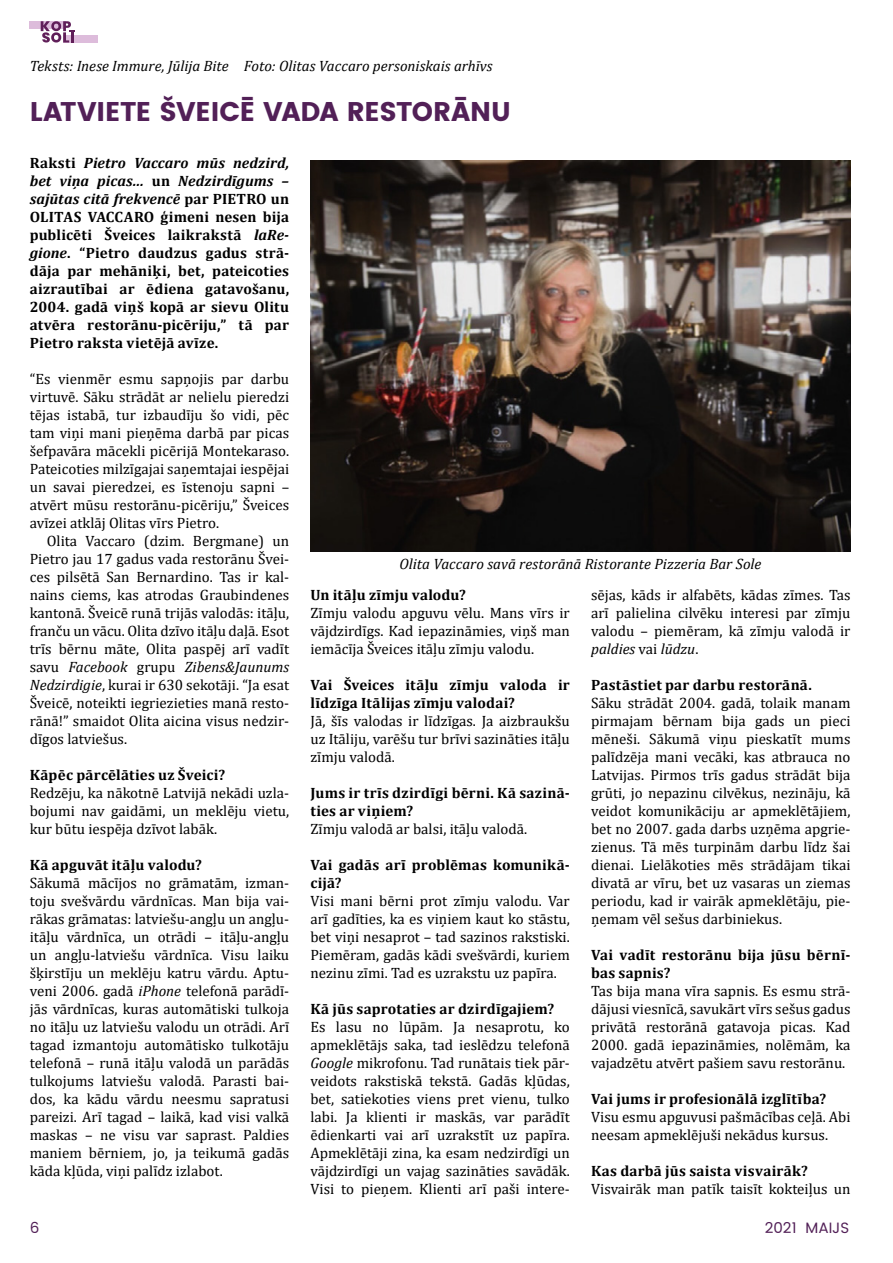
<style>
.page{position:relative;width:893px;height:1263px;background:#fff}
.page>*{position:absolute;margin:0;border:0;box-sizing:border-box;transform-origin:0 0}
.t1{font:700 27px "Poppins";letter-spacing:-.01em;color:#522057}
.t2{font:15px/18px "Cambria";color:#000;text-align:justify}
.t3{font:700 15px/18px "Cambria";letter-spacing:.015em;color:#000}
.t4{font:italic 15px "Cambria";color:#000}
.t5{font:15px "Poppins";color:#522057}
.s1{font-style:italic}
</style>
<div class="page">
<img style="left:310px;top:160px;width:540px;height:391px">
<div style="left:30px;top:21px;width:36px;height:8px;background:#ddbcdb"></div>
<div style="left:63px;top:35px;width:35px;height:8px;background:#ddbcdb"></div>
<svg style="left:41px;top:21px;width:34px;height:22px"></svg>
<p class="t4" style="left:30px;top:55px;width:464px">Teksts: Inese Immure, Jūlija Bite Foto: Olitas Vaccaro personiskais arhīvs</p>
<h1 class="t1" style="left:30px;top:95px;width:483px">LATVIETE ŠVEICĒ VADA RESTORĀNU</h1>
<p class="t3" style="left:30px;top:153px;width:261px;text-align:justify">Raksti <span class="s1">Pietro Vaccaro mūs nedzird, bet viņa picas...</span> un <span class="s1">Nedzirdīgums – sajūtas citā frekvencē</span> par PIETRO un OLITAS VACCARO ģimeni nesen bija publicēti Šveices laikrakstā <span class="s1">laRe&shy;gione</span>. “Pietro daudzus gadus strā&shy;dāja par mehāniķi, bet, pateicoties aizrautībai ar ēdiena gatavošanu, 2004. gadā viņš kopā ar sievu Olitu atvēra restorānu-picēriju,” tā par Pietro raksta vietējā avīze.</p>
<p class="t2" style="left:30px;top:369px;width:261px">“Es vienmēr esmu sapņojis par darbu virtuvē. Sāku strādāt ar nelielu pieredzi tējas istabā, tur izbaudīju šo vidi, pēc tam viņi mani pieņēma darbā par picas šefpavāra mācekli picērijā Montekaraso.<br>Pateicoties milzīgajai saņemtajai iespējai un savai pieredzei, es īstenoju sapni – atvērt mūsu restorānu-picēriju,” Šveices avīzei atklāj Olitas vīrs Pietro.</p>
<p class="t2" style="left:30px;top:531px;width:261px;text-indent:17px">Olita Vaccaro (dzim. Bergmane) un Pietro jau 17 gadus vada restorānu Švei&shy;ces pilsētā San Bernardino. Tas ir kal&shy;nains ciems, kas atrodas Graubindenes kantonā. Šveicē runā trijās valodās: itāļu, franču un vācu. Olita dzīvo itāļu daļā. Esot trīs bērnu māte, Olita paspēj arī vadīt savu <span class="s1">Facebook</span> grupu <span class="s1">Zibens&amp;Jaunums Nedzirdigie</span>, kurai ir 630 sekotāji. “Ja esat Šveicē, noteikti iegriezieties manā resto&shy;rānā!” smaidot Olita aicina visus nedzir&shy;dīgos latviešus.</p>
<p class="t3" style="left:30px;top:765px;width:197px">Kāpēc pārcēlāties uz Šveici?</p>
<p class="t2" style="left:30px;top:783px;width:261px">Redzēju, ka nākotnē Latvijā nekādi uzla&shy;bojumi nav gaidāmi, un meklēju vietu, kur būtu iespēja dzīvot labāk.</p>
<p class="t3" style="left:30px;top:855px;width:174px">Kā apguvāt itāļu valodu?</p>
<p class="t2" style="left:30px;top:873px;width:261px">Sākumā mācījos no grāmatām, izman&shy;toju svešvārdu vārdnīcas. Man bija vai&shy;rākas grāmatas: latviešu-angļu un angļu&shy;itāļu vārdnīca, un otrādi – itāļu-angļu un angļu-latviešu vārdnīca. Visu laiku šķirstīju un meklēju katru vārdu. Aptu&shy;veni 2006. gadā <span class="s1">iPhone</span> telefonā parādī&shy;jās vārdnīcas, kuras automātiski tulkoja no itāļu uz latviešu valodu un otrādi. Arī tagad izmantoju automātisko tulkotāju telefonā – runā itāļu valodā un parādās tulkojums latviešu valodā. Parasti bai&shy;dos, ka kādu vārdu neesmu sapratusi pareizi. Arī tagad – laikā, kad visi valkā maskas – ne visu var saprast. Paldies maniem bērniem, jo, ja teikumā gadās kāda kļūda, viņi palīdz izlabot.</p>
<p class="t4" style="left:399px;top:553px;width:363px">Olita Vaccaro savā restorānā Ristorante Pizzeria Bar Sole</p>
<p class="t2" style="left:591px;top:585px;width:261px">sējas, kāds ir alfabēts, kādas zīmes. Tas arī palielina cilvēku interesi par zīmju valodu – piemēram, kā zīmju valodā ir <span class="s1">paldies</span> vai <span class="s1">lūdzu</span>.</p>
<p class="t3" style="left:591px;top:675px;width:222px">Pastāstiet par darbu restorānā.</p>
<p class="t2" style="left:591px;top:693px;width:261px">Sāku strādāt 2004. gadā, tolaik manam pirmajam bērnam bija gads un pieci mēneši. Sākumā viņu pieskatīt mums palīdzēja mani vecāki, kas atbrauca no Latvijas. Pirmos trīs gadus strādāt bija grūti, jo nepazinu cilvēkus, nezināju, kā veidot komunikāciju ar apmeklētājiem, bet no 2007. gada darbs uzņēma apgrie&shy;zienus. Tā mēs turpinām darbu līdz šai dienai. Lielākoties mēs strādājam tikai divatā ar vīru, bet uz vasaras un ziemas periodu, kad ir vairāk apmeklētāju, pie&shy;ņemam vēl sešus darbiniekus.</p>
<p class="t3" style="left:591px;top:945px;width:261px">Vai vadīt restorānu bija jūsu bērnī&shy;bas sapnis?</p>
<p class="t2" style="left:591px;top:981px;width:261px">Tas bija mana vīra sapnis. Es esmu strā&shy;dājusi viesnīcā, savukārt vīrs sešus gadus privātā restorānā gatavoja picas. Kad 2000. gadā iepazināmies, nolēmām, ka vajadzētu atvērt pašiem savu restorānu.</p>
<p class="t3" style="left:591px;top:1089px;width:237px">Vai jums ir profesionālā izglītība?</p>
<p class="t2" style="left:591px;top:1107px;width:261px">Visu esmu apguvusi pašmācības ceļā. Abi neesam apmeklējuši nekādus kursus.</p>
<p class="t3" style="left:591px;top:1161px;width:218px">Kas darbā jūs saista visvairāk?</p>
<p class="t2" style="left:591px;top:1179px;width:261px">Visvairāk man patīk taisīt kokteiļus un</p>
<p class="t3" style="left:310px;top:585px;width:157px">Un itāļu zīmju valodu?</p>
<p class="t2" style="left:310px;top:603px;width:261px">Zīmju valodu apguvu vēlu. Mans vīrs ir vājdzirdīgs. Kad iepazināmies, viņš man iemācīja Šveices itāļu zīmju valodu.</p>
<p class="t3" style="left:310px;top:675px;width:261px">Vai Šveices itāļu zīmju valoda ir līdzīga Itālijas zīmju valodai?</p>
<p class="t2" style="left:310px;top:711px;width:261px">Jā, šīs valodas ir līdzīgas. Ja aizbraukšu uz Itāliju, varēšu tur brīvi sazināties itāļu zīmju valodā.</p>
<p class="t3" style="left:310px;top:783px;width:261px">Jums ir trīs dzirdīgi bērni. Kā sazinā&shy;ties ar viņiem?</p>
<p class="t2" style="left:310px;top:819px;width:218px">Zīmju valodā ar balsi, itāļu valodā.</p>
<p class="t3" style="left:310px;top:855px;width:261px">Vai gadās arī problēmas komunikā&shy;cijā?</p>
<p class="t2" style="left:310px;top:891px;width:261px">Visi mani bērni prot zīmju valodu. Var arī gadīties, ka es viņiem kaut ko stāstu, bet viņi nesaprot – tad sazinos rakstiski.<br>Piemēram, gadās kādi svešvārdi, kuriem nezinu zīmi. Tad es uzrakstu uz papīra.</p>
<p class="t3" style="left:310px;top:999px;width:245px">Kā jūs saprotaties ar dzirdīgajiem?</p>
<p class="t2" style="left:310px;top:1017px;width:261px">Es lasu no lūpām. Ja nesaprotu, ko apmeklētājs saka, tad ieslēdzu telefonā <span class="s1">Google</span> mikrofonu. Tad runātais tiek pār&shy;veidots rakstiskā tekstā. Gadās kļūdas, bet, satiekoties viens pret vienu, tulko labi. Ja klienti ir maskās, var parādīt ēdienkarti vai arī uzrakstīt uz papīra.<br>Apmeklētāji zina, ka esam nedzirdīgi un vājdzirdīgi un vajag sazināties savādāk.<br>Visi to pieņem. Klienti arī paši intere-</p>
<p class="t5" style="left:30px;top:1217px;width:11px">6</p>
<p class="t5" style="left:765px;top:1217px;width:86px">2021 MAIJS</p>
</div>
